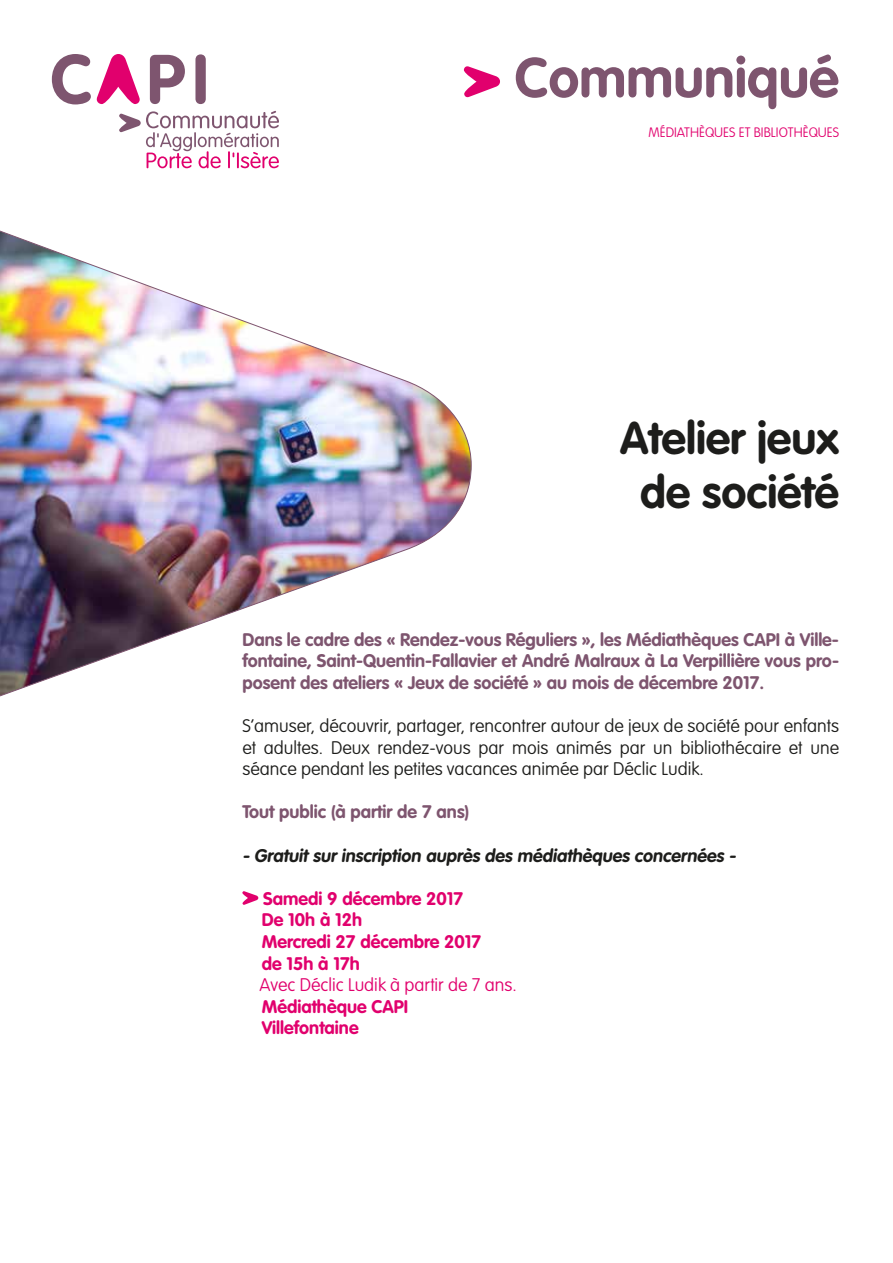
<style>
.page{position:relative;width:893px;height:1263px;background:#fff}
.page>*{position:absolute;margin:0;border:0;box-sizing:border-box;transform-origin:0 0}
.t1{font:700 55.2px "VAG Rounded";color:#7e556f}
.t2{font:700 45px/54px "VAG Rounded";color:#1d1d1b;text-align:center}
.t3{font:700 18px/21.6px "VAG Rounded";color:#7e556f;text-align:justify}
.t4{font:100 18px/21.6px "VAG Rounded";color:#1d1d1b;text-align:justify}
.t5{font:700 18px/21.6px "VAG Rounded";color:#e1006d}
.t6{font:700 18px "VAG Rounded";color:#1d1d1b}
.t7{font:100 13.5px "VAG Rounded";color:#e1006d}
.s1{font-weight:100}
</style>
<div class="page">
<svg style="left:242px;top:891px;width:16px;height:14px"></svg>
<svg style="left:464px;top:66px;width:36px;height:31px"></svg>
<svg style="left:52px;top:54px;width:39px;height:50px"></svg>
<svg style="left:97px;top:54px;width:43px;height:50px"></svg>
<svg style="left:150px;top:55px;width:35px;height:49px"></svg>
<div style="left:195px;top:54px;width:11px;height:50px;background:#7e556f;border-radius:5px"></div>
<svg style="left:119px;top:111px;width:160px;height:57px"></svg>
<img style="left:0;top:230px;width:472px;height:467px">
<p class="t1" style="left:515px;top:45px;width:326px">Communiqué</p>
<p class="t7" style="left:648px;top:124px;width:192px">MÉDIATHÈQUES ET BIBLIOTHÈQUES</p>
<p class="t2" style="left:620px;top:411px;width:220px">Atelier jeux de société</p>
<p class="t3" style="left:242px;top:628px;width:598px">Dans le cadre des « Rendez-vous Réguliers », les Médiathèques CAPI à Ville&shy;fontaine, Saint-Quentin-Fallavier et André Malraux à La Verpillière vous pro&shy;posent des ateliers « Jeux de société » au mois de décembre 2017.</p>
<p class="t4" style="left:242px;top:715px;width:598px">S’amuser, découvrir, partager, rencontrer autour de jeux de société pour enfants et adultes. Deux rendez-vous par mois animés par un bibliothécaire et une séance pendant les petites vacances animée par Déclic Ludik.</p>
<p class="t3" style="left:242px;top:801px;width:228px">Tout public (à partir de 7 ans)</p>
<p class="t6" style="left:242px;top:845px;width:498px">- Gratuit sur inscription auprès des médiathèques concernées -</p>
<p class="t5" style="left:260px;top:887px;width:259px">Samedi 9 décembre 2017<br>De 10h à 12h<br>Mercredi 27 décembre 2017<br>de 15h à 17h<br><span class="s1">Avec Déclic Ludik à partir de 7 ans.<br></span>Médiathèque CAPI<br>Villefontaine</p>
</div>
